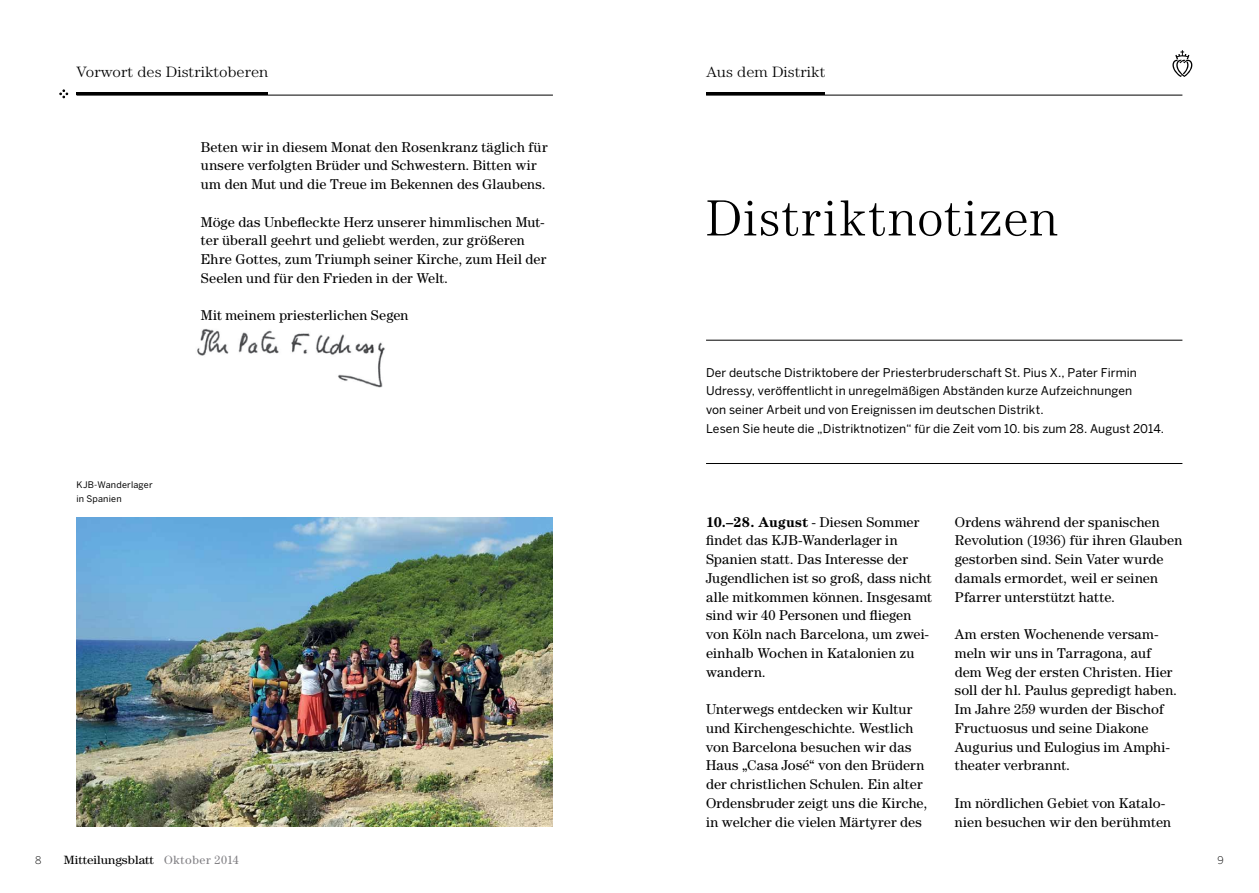
<style>
.page{position:relative;width:1259px;height:893px;background:#fff}
.page>*{position:absolute;margin:0;border:0;box-sizing:border-box;transform-origin:0 0}
.t1{font:300 51px "Century Std";letter-spacing:.035em;color:#000}
.t2{font:300 15px "Century Std";color:#000;scale:1.09 1}
.t3{font:14.25px/18.8px "Century Std";letter-spacing:.01em;color:#000}
.t4{font:12px/18.8px "Benton Sans";letter-spacing:.005em;color:#000}
.t5{font:12px "Century Std";color:#000;scale:1.09 1}
.t6{font:300 10.5px "Benton Sans";color:#000}
.t7{font:9px/13.5px "Benton Sans";letter-spacing:.02em;color:#000}
.s1{font-weight:700}
.s2{color:#807f83}
</style>
<div class="page">
<hr style="left:706px;top:340px;width:476px;height:1px;background:#000">
<hr style="left:706px;top:463px;width:476px;height:1px;background:#000">
<img style="left:197px;top:329px;width:188px;height:59px">
<img style="left:77px;top:517px;width:476px;height:310px">
<svg style="left:60px;top:90px;width:8px;height:8px"></svg>
<hr style="left:77px;top:95px;width:476px;height:1px;background:#000">
<hr style="left:706px;top:95px;width:476px;height:1px;background:#000">
<svg style="left:1172px;top:50px;width:20px;height:27px"></svg>
<hr style="left:77px;top:93px;width:191px;height:2px;background:#000">
<hr style="left:706px;top:93px;width:118px;height:2px;background:#000">
<p class="t2" style="left:77px;top:63px;width:177px">Vorwort des Distriktoberen</p>
<p class="t2" style="left:706px;top:63px;width:111px">Aus dem Distrikt</p>
<p class="t3" style="left:201px;top:137px;width:348px">Beten wir in diesem Monat den Rosenkranz täglich für unsere verfolgten Brüder und Schwestern. Bitten wir um den Mut und die Treue im Bekennen des Glaubens.</p>
<p class="t3" style="left:201px;top:212px;width:347px">Möge das Unbefleckte Herz unserer himmlischen Mut&shy;ter überall geehrt und geliebt werden, zur größeren Ehre Gottes, zum Triumph seiner Kirche, zum Heil der Seelen und für den Frieden in der Welt.</p>
<p class="t3" style="left:201px;top:306px;width:209px">Mit meinem priesterlichen Segen</p>
<p class="t7" style="left:77px;top:478px;width:78px">KJB-Wanderlager in Spanien</p>
<h1 class="t1" style="left:706px;top:189px;width:353px">Distriktnotizen</h1>
<p class="t4" style="left:706px;top:363px;width:459px">Der deutsche Distriktobere der Priesterbruderschaft St. Pius X., Pater Firmin Udressy, veröffentlicht in unregelmäßigen Abständen kurze Aufzeichnungen<br>von seiner Arbeit und von Ereignissen im deutschen Distrikt.<br>Lesen Sie heute die „Distriktnotizen“ für die Zeit vom 10. bis zum 28. August 2014.</p>
<p class="t3" style="left:706px;top:512px;width:227px"><span class="s1">10.–28. August</span> - Diesen Sommer findet das KJB-Wanderlager in<br>Spanien statt. Das Interesse der<br>Jugendlichen ist so groß, dass nicht alle mitkommen können. Insgesamt sind wir 40 Personen und fliegen von Köln nach Barcelona, um zwei&shy;einhalb Wochen in Katalonien zu wandern.</p>
<p class="t3" style="left:706px;top:700px;width:223px">Unterwegs entdecken wir Kultur und Kirchengeschichte. Westlich von Barcelona besuchen wir das Haus „Casa José“ von den Brüdern der christlichen Schulen. Ein alter Ordensbruder zeigt uns die Kirche, in welcher die vielen Märtyrer des</p>
<p class="t3" style="left:955px;top:512px;width:229px">Ordens während der spanischen<br>Revolution (1936) für ihren Glauben gestorben sind. Sein Vater wurde damals ermordet, weil er seinen<br>Pfarrer unterstützt hatte.</p>
<p class="t3" style="left:955px;top:625px;width:224px">Am ersten Wochenende versam&shy;meln wir uns in Tarragona, auf dem Weg der ersten Christen. Hier soll der hl. Paulus gepredigt haben.<br>Im Jahre 259 wurden der Bischof<br>Fructuosus und seine Diakone<br>Augurius und Eulogius im Amphi&shy;theater verbrannt.</p>
<p class="t3" style="left:955px;top:793px;width:218px">Im nördlichen Gebiet von Katalo&shy;nien besuchen wir den berühmten</p>
<p class="t6" style="left:35px;top:854px;width:8px">8</p>
<p class="t5" style="left:64px;top:853px;width:162px">Mitteilungsblatt <span class="s2">Oktober 2014</span></p>
<p class="t6" style="left:1217px;top:854px;width:8px">9</p>
</div>
